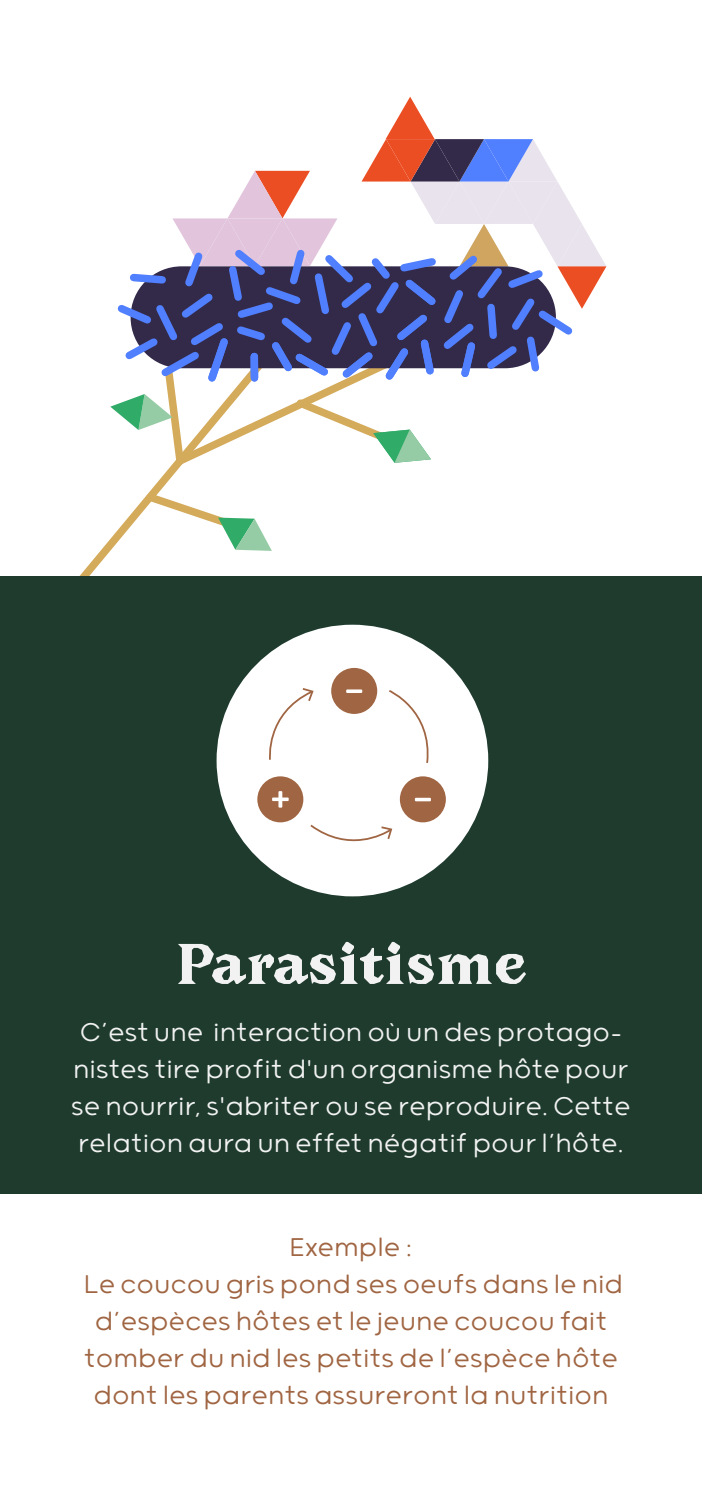
<style>
.page{position:relative;width:702px;height:1489px;background:#fff}
.page>*{position:absolute;margin:0;border:0;box-sizing:border-box;transform-origin:0 0}
.t1{font:300 62.5px "Grold Rounded";color:#fff}
.t2{font:900 50px "Avara";color:#f1f2f1}
.t3{font:300 30.75px/37px "Grold Rounded";color:#f1f2f1}
.t4{font:300 30.75px/37px "Grold Rounded";color:#a06542;text-align:center}
</style>
<div class="page">
<svg style="left:79px;top:471px;width:98px;height:105px"></svg>
<svg style="left:140px;top:487px;width:132px;height:64px"></svg>
<div style="left:0;top:576px;width:702px;height:618px;background:#1e3b2e"></div>
<div style="left:216px;top:624px;width:272px;height:272px;background:#fff;border-radius:50%"></div>
<div style="left:331px;top:668px;width:46px;height:46px;background:#a06542;border-radius:50%"></div>
<div style="left:257px;top:776px;width:46px;height:46px;background:#a06542;border-radius:50%"></div>
<div style="left:400px;top:776px;width:46px;height:46px;background:#a06542;border-radius:50%"></div>
<svg style="left:269px;top:688px;width:45px;height:72px"></svg>
<svg style="left:310px;top:824px;width:83px;height:18px"></svg>
<svg style="left:389px;top:690px;width:40px;height:73px"></svg>
<svg style="left:110px;top:97px;width:496px;height:374px"></svg>
<h1 class="t1" style="left:341px;top:649px;width:27px">-</h1>
<h1 class="t1" style="left:268px;top:757px;width:27px">+</h1>
<h1 class="t1" style="left:410px;top:757px;width:27px">-</h1>
<h2 class="t2" style="left:176px;top:927px;width:351px">Parasitisme</h2>
<p class="t3" style="left:71px;top:1012px;width:561px">C’est une interaction où un des protago&shy;nistes tire profit d'un organisme hôte pour se nourrir, s'abriter ou se reproduire. Cette relation aura un effet négatif pour l’hôte.</p>
<p class="t4" style="left:84px;top:1227px;width:541px">Exemple :<br>Le coucou gris pond ses oeufs dans le nid d’espèces hôtes et le jeune coucou fait tomber du nid les petits de l’espèce hôte dont les parents assureront la nutrition</p>
</div>
